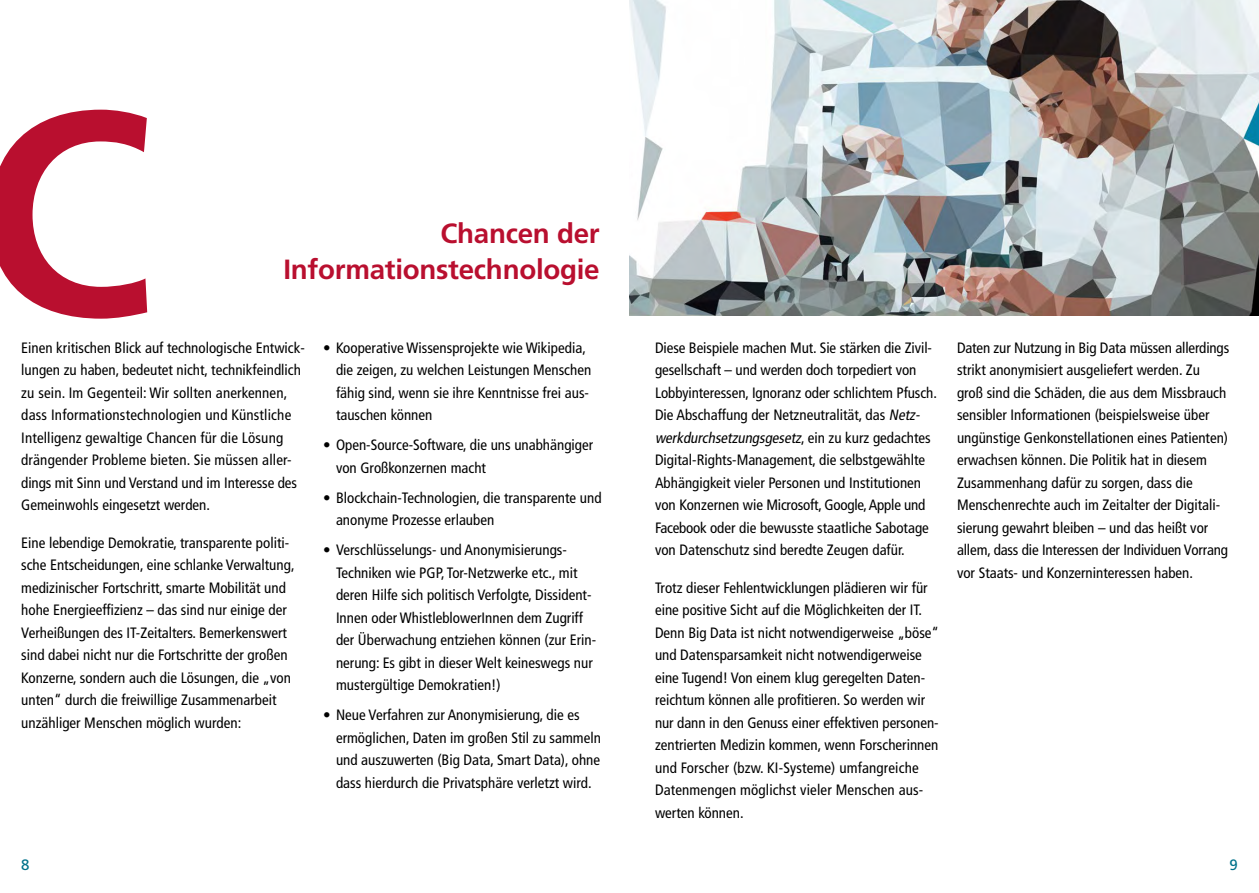
<style>
.page{position:relative;width:1259px;height:893px;background:#fff}
.page>*{position:absolute;margin:0;border:0;box-sizing:border-box;transform-origin:0 0}
.t1{font:700 289.5px "Frutiger LT Std";color:#b90f2f}
.t2{font:700 27.75px/36px "Frutiger LT Std";letter-spacing:-.01em;color:#b90f2f;text-align:right}
.t3{font:condensed 15px/22.5px "Frutiger LT Std";color:#000}
.t4{font:15px "Frutiger LT Std";color:#00728b}
.s1{font-style:italic}
</style>
<div class="page">
<img style="left:629px;top:0;width:630px;height:315px">
<h1 class="t1" style="left:-23px;top:44px;width:178px">C</h1>
<p class="t3" style="left:21px;top:336px;width:285px">Einen kritischen Blick auf technologische Entwick&shy;lungen zu haben, bedeutet nicht, technikfeindlich zu sein. Im Gegenteil: Wir sollten anerkennen, dass Informationstechnologien und Künstliche Intelligenz gewaltige Chancen für die Lösung drängender Probleme bieten. Sie müssen aller&shy;dings mit Sinn und Verstand und im Interesse des Gemeinwohls eingesetzt werden.</p>
<p class="t3" style="left:21px;top:531px;width:275px">Eine lebendige Demokratie, transparente politi&shy;sche Entscheidungen, eine schlanke Verwaltung, medizinischer Fortschritt, smarte Mobilität und hohe Energieeffizienz – das sind nur einige der Verheißungen des IT-Zeitalters. Bemerkenswert sind dabei nicht nur die Fortschritte der großen Konzerne, sondern auch die Lösungen, die „von unten“ durch die freiwillige Zusammenarbeit unzähliger Menschen möglich wurden:</p>
<h2 class="t2" style="left:283px;top:215px;width:318px">Chancen der<br>Informationstechnologie</h2>
<p class="t3" style="left:336px;top:336px;width:257px;text-indent:-13px">• Kooperative Wissensprojekte wie Wikipedia, die zeigen, zu welchen Leistungen Menschen fähig sind, wenn sie ihre Kenntnisse frei aus&shy;tauschen können</p>
<p class="t3" style="left:336px;top:434px;width:259px;text-indent:-13px">• Open-Source-Software, die uns unabhängiger von Großkonzernen macht</p>
<p class="t3" style="left:336px;top:486px;width:267px;text-indent:-13px">• Blockchain-Technologien, die transparente und anonyme Prozesse erlauben</p>
<p class="t3" style="left:336px;top:539px;width:262px;text-indent:-13px">• Verschlüsselungs- und Anonymisierungs-Techniken wie PGP, Tor-Netzwerke etc., mit deren Hilfe sich politisch Verfolgte, Dissident-Innen oder WhistleblowerInnen dem Zugriff der Überwachung entziehen können (zur Erin&shy;nerung: Es gibt in dieser Welt keineswegs nur mustergültige Demokratien!)</p>
<p class="t3" style="left:336px;top:704px;width:266px;text-indent:-13px">• Neue Verfahren zur Anonymisierung, die es ermöglichen, Daten im großen Stil zu sammeln und auszuwerten (Big Data, Smart Data), ohne dass hierdurch die Privatsphäre verletzt wird.</p>
<p class="t3" style="left:655px;top:336px;width:283px">Diese Beispiele machen Mut. Sie stärken die Zivil&shy;gesellschaft – und werden doch torpediert von Lobbyinteressen, Ignoranz oder schlichtem Pfusch.<br>Die Abschaffung der Netzneutralität, das <span class="s1">Netz&shy;werkdurchsetzungsgesetz</span>, e i n z u k u r z g e d a c h t e s Digital-Rights-Management, die selbstgewählte Abhängigkeit vieler Personen und Institutionen von Konzernen wie Microsoft, Google, Apple und Facebook oder die bewusste staatliche Sabotage von Datenschutz sind beredte Zeugen dafür.</p>
<p class="t3" style="left:655px;top:576px;width:286px">Trotz dieser Fehlentwicklungen plädieren wir für eine positive Sicht auf die Möglichkeiten der IT.<br>Denn Big Data ist nicht notwendigerweise „böse“ und Datensparsamkeit nicht notwendigerweise eine Tugend! Von einem klug geregelten Daten&shy;reichtum können alle profitieren. So werden wir nur dann in den Genuss einer effektiven personen&shy;zentrierten Medizin kommen, wenn Forscherinnen und Forscher (bzw. KI-Systeme) umfangreiche Datenmengen möglichst vieler Menschen aus&shy;werten können.</p>
<p class="t3" style="left:957px;top:336px;width:274px">Daten zur Nutzung in Big Data müssen allerdings strikt anonymisiert ausgeliefert werden. Zu groß sind die Schäden, die aus dem Missbrauch sensibler Informationen (beispielsweise über ungünstige Genkonstellationen eines Patienten) erwachsen können. Die Politik hat in diesem Zusammenhang dafür zu sorgen, dass die Menschenrechte auch im Zeitalter der Digitali&shy;sierung gewahrt bleiben – und das heißt vor allem, dass die Interessen der Individuen Vorrang vor Staats- und Konzerninteressen haben.</p>
<p class="t4" style="left:21px;top:856px;width:10px">8</p>
<p class="t4" style="left:1229px;top:856px;width:10px">9</p>
</div>
